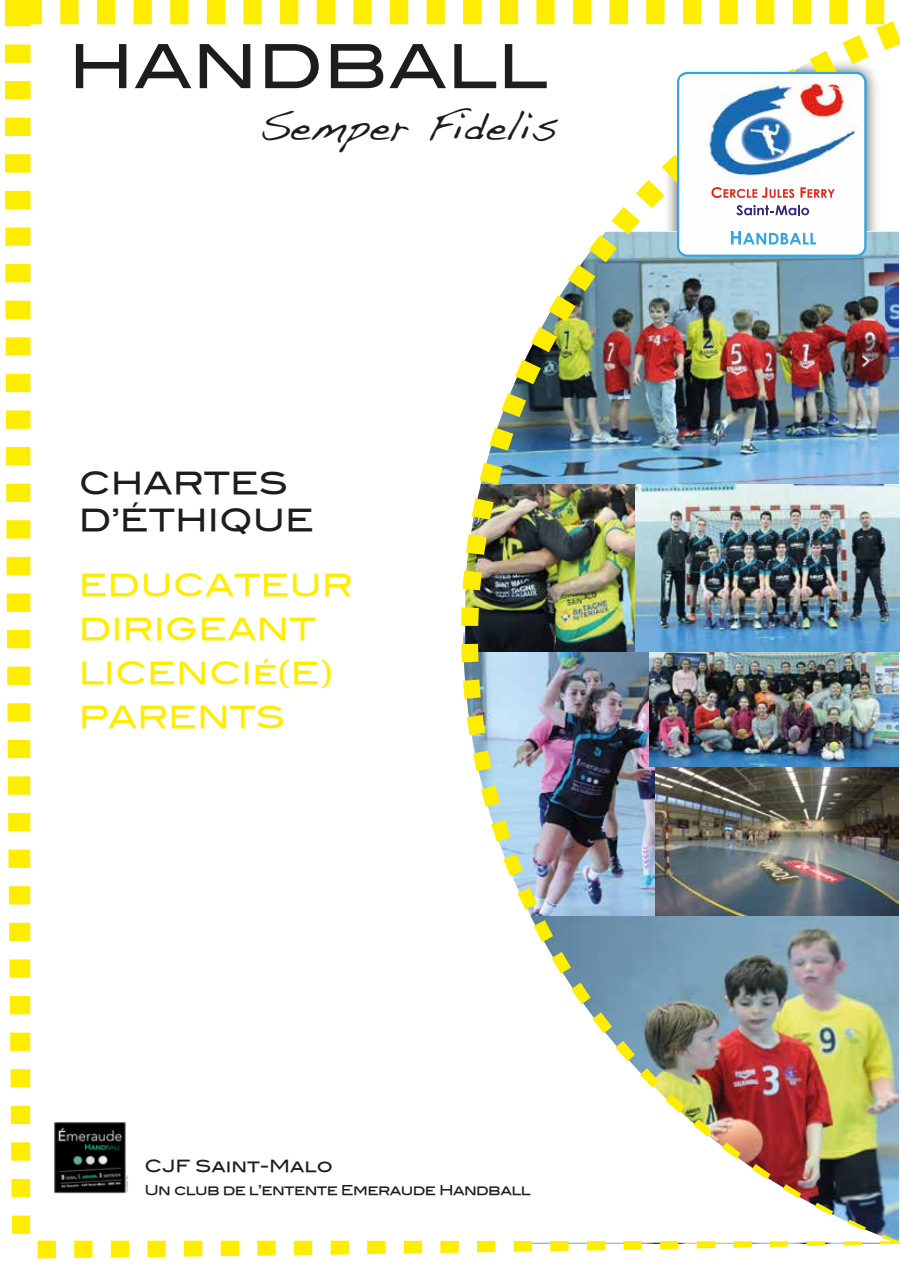
<style>
.page{position:relative;width:900px;height:1266px;background:#fff}
.page>*{position:absolute;margin:0;border:0;box-sizing:border-box;transform-origin:0 0}
.t1{font:60.9px "Blair Md ITCTT Medium";color:#1d1d1b}
.t2{font:42px "Handwriting Dakota";letter-spacing:-.005em;color:#1d1d1b}
.t3{font:30.45px/44.1px "Blair Md ITCTT Medium";color:#ffed00}
.t4{font:30.45px/36.6px "Blair Md ITCTT Medium";color:#1d1d1b}
.t5{font:16.8px "Blair Md ITCTT Medium";color:#1d1d1b}
.t6{font:13.65px "Blair Md ITCTT Medium";letter-spacing:-.045em;color:#1d1d1b}
</style>
<div class="page">
<img style="left:28px;top:22px;width:869px;height:1220px">
<svg style="left:879px;top:1234px;width:20px;height:10px"></svg>
<svg style="left:842px;top:1241px;width:19px;height:4px"></svg>
<div style="left:806px;top:1241px;width:18px;height:5px;background:#ffed00"></div>
<div style="left:769px;top:1241px;width:19px;height:6px;background:#ffed00"></div>
<div style="left:733px;top:1241px;width:18px;height:6px;background:#ffed00"></div>
<div style="left:696px;top:1241px;width:18px;height:7px;background:#ffed00"></div>
<div style="left:659px;top:1241px;width:19px;height:8px;background:#ffed00"></div>
<div style="left:623px;top:1241px;width:18px;height:9px;background:#ffed00"></div>
<div style="left:586px;top:1241px;width:19px;height:9px;background:#ffed00"></div>
<div style="left:550px;top:1241px;width:18px;height:10px;background:#ffed00"></div>
<div style="left:513px;top:1241px;width:18px;height:10px;background:#ffed00"></div>
<div style="left:477px;top:1241px;width:18px;height:11px;background:#ffed00"></div>
<div style="left:440px;top:1240px;width:18px;height:13px;background:#ffed00"></div>
<div style="left:403px;top:1240px;width:19px;height:13px;background:#ffed00"></div>
<div style="left:367px;top:1240px;width:18px;height:14px;background:#ffed00"></div>
<div style="left:330px;top:1240px;width:19px;height:14px;background:#ffed00"></div>
<div style="left:294px;top:1240px;width:18px;height:15px;background:#ffed00"></div>
<div style="left:257px;top:1240px;width:18px;height:15px;background:#ffed00"></div>
<div style="left:220px;top:1240px;width:19px;height:16px;background:#ffed00"></div>
<div style="left:184px;top:1240px;width:18px;height:16px;background:#ffed00"></div>
<div style="left:147px;top:1240px;width:19px;height:17px;background:#ffed00"></div>
<div style="left:111px;top:1240px;width:18px;height:17px;background:#ffed00"></div>
<div style="left:74px;top:1240px;width:18px;height:18px;background:#ffed00"></div>
<div style="left:38px;top:1240px;width:18px;height:18px;background:#ffed00"></div>
<div style="left:12px;top:1215px;width:18px;height:19px;background:#ffed00"></div>
<div style="left:11px;top:1179px;width:19px;height:18px;background:#ffed00"></div>
<div style="left:11px;top:1142px;width:19px;height:18px;background:#ffed00"></div>
<div style="left:11px;top:1105px;width:19px;height:19px;background:#ffed00"></div>
<div style="left:10px;top:1069px;width:20px;height:18px;background:#ffed00"></div>
<div style="left:10px;top:1032px;width:20px;height:19px;background:#ffed00"></div>
<div style="left:10px;top:996px;width:20px;height:18px;background:#ffed00"></div>
<div style="left:9px;top:959px;width:21px;height:18px;background:#ffed00"></div>
<div style="left:9px;top:923px;width:21px;height:18px;background:#ffed00"></div>
<div style="left:9px;top:886px;width:21px;height:18px;background:#ffed00"></div>
<div style="left:8px;top:849px;width:22px;height:19px;background:#ffed00"></div>
<div style="left:8px;top:813px;width:22px;height:18px;background:#ffed00"></div>
<div style="left:8px;top:776px;width:22px;height:18px;background:#ffed00"></div>
<div style="left:8px;top:740px;width:22px;height:18px;background:#ffed00"></div>
<div style="left:7px;top:703px;width:23px;height:18px;background:#ffed00"></div>
<div style="left:7px;top:666px;width:23px;height:19px;background:#ffed00"></div>
<div style="left:7px;top:630px;width:23px;height:18px;background:#ffed00"></div>
<div style="left:7px;top:593px;width:23px;height:19px;background:#ffed00"></div>
<div style="left:7px;top:557px;width:23px;height:18px;background:#ffed00"></div>
<div style="left:6px;top:520px;width:24px;height:18px;background:#ffed00"></div>
<div style="left:6px;top:484px;width:24px;height:18px;background:#ffed00"></div>
<div style="left:6px;top:447px;width:24px;height:18px;background:#ffed00"></div>
<div style="left:6px;top:410px;width:24px;height:19px;background:#ffed00"></div>
<div style="left:6px;top:374px;width:24px;height:18px;background:#ffed00"></div>
<div style="left:6px;top:337px;width:24px;height:18px;background:#ffed00"></div>
<div style="left:5px;top:301px;width:25px;height:18px;background:#ffed00"></div>
<div style="left:5px;top:264px;width:25px;height:18px;background:#ffed00"></div>
<div style="left:5px;top:227px;width:25px;height:19px;background:#ffed00"></div>
<div style="left:5px;top:191px;width:25px;height:18px;background:#ffed00"></div>
<div style="left:5px;top:154px;width:26px;height:19px;background:#ffed00"></div>
<div style="left:5px;top:118px;width:26px;height:18px;background:#ffed00"></div>
<div style="left:5px;top:81px;width:26px;height:18px;background:#ffed00"></div>
<div style="left:5px;top:45px;width:26px;height:18px;background:#ffed00"></div>
<svg style="left:5px;top:0;width:37px;height:26px"></svg>
<div style="left:60px;top:0;width:19px;height:24px;background:#ffed00"></div>
<div style="left:97px;top:0;width:18px;height:24px;background:#ffed00"></div>
<div style="left:133px;top:0;width:19px;height:24px;background:#ffed00"></div>
<div style="left:170px;top:0;width:18px;height:24px;background:#ffed00"></div>
<div style="left:207px;top:0;width:18px;height:24px;background:#ffed00"></div>
<div style="left:243px;top:0;width:18px;height:24px;background:#ffed00"></div>
<div style="left:280px;top:0;width:18px;height:24px;background:#ffed00"></div>
<div style="left:316px;top:0;width:19px;height:24px;background:#ffed00"></div>
<div style="left:353px;top:0;width:18px;height:24px;background:#ffed00"></div>
<div style="left:390px;top:0;width:18px;height:24px;background:#ffed00"></div>
<div style="left:426px;top:0;width:18px;height:24px;background:#ffed00"></div>
<div style="left:463px;top:0;width:18px;height:24px;background:#ffed00"></div>
<div style="left:499px;top:0;width:19px;height:24px;background:#ffed00"></div>
<div style="left:536px;top:0;width:18px;height:24px;background:#ffed00"></div>
<div style="left:572px;top:0;width:19px;height:24px;background:#ffed00"></div>
<div style="left:609px;top:0;width:18px;height:24px;background:#ffed00"></div>
<div style="left:646px;top:0;width:18px;height:24px;background:#ffed00"></div>
<div style="left:682px;top:0;width:18px;height:24px;background:#ffed00"></div>
<div style="left:719px;top:0;width:18px;height:24px;background:#ffed00"></div>
<div style="left:755px;top:0;width:19px;height:24px;background:#ffed00"></div>
<div style="left:792px;top:0;width:18px;height:24px;background:#ffed00"></div>
<div style="left:829px;top:0;width:18px;height:24px;background:#ffed00"></div>
<div style="left:865px;top:0;width:18px;height:24px;background:#ffed00"></div>
<svg style="left:894px;top:22px;width:5px;height:28px"></svg>
<svg style="left:530px;top:327px;width:27px;height:25px"></svg>
<svg style="left:515px;top:359px;width:25px;height:25px"></svg>
<svg style="left:501px;top:393px;width:25px;height:24px"></svg>
<svg style="left:489px;top:427px;width:24px;height:24px"></svg>
<svg style="left:479px;top:462px;width:23px;height:23px"></svg>
<svg style="left:471px;top:498px;width:22px;height:22px"></svg>
<svg style="left:466px;top:534px;width:20px;height:21px"></svg>
<svg style="left:462px;top:571px;width:19px;height:19px"></svg>
<svg style="left:461px;top:607px;width:17px;height:19px"></svg>
<svg style="left:461px;top:644px;width:17px;height:18px"></svg>
<svg style="left:463px;top:679px;width:17px;height:20px"></svg>
<svg style="left:466px;top:715px;width:19px;height:20px"></svg>
<svg style="left:472px;top:750px;width:19px;height:21px"></svg>
<svg style="left:481px;top:785px;width:18px;height:22px"></svg>
<svg style="left:491px;top:820px;width:19px;height:22px"></svg>
<svg style="left:503px;top:854px;width:19px;height:22px"></svg>
<svg style="left:517px;top:887px;width:19px;height:22px"></svg>
<svg style="left:533px;top:920px;width:20px;height:22px"></svg>
<svg style="left:551px;top:952px;width:19px;height:21px"></svg>
<svg style="left:571px;top:982px;width:19px;height:22px"></svg>
<svg style="left:592px;top:1012px;width:19px;height:21px"></svg>
<svg style="left:615px;top:1041px;width:19px;height:20px"></svg>
<svg style="left:639px;top:1068px;width:20px;height:20px"></svg>
<svg style="left:665px;top:1094px;width:19px;height:19px"></svg>
<svg style="left:693px;top:1119px;width:19px;height:17px"></svg>
<svg style="left:721px;top:1142px;width:19px;height:17px"></svg>
<svg style="left:751px;top:1164px;width:19px;height:15px"></svg>
<svg style="left:782px;top:1184px;width:18px;height:14px"></svg>
<svg style="left:814px;top:1202px;width:18px;height:13px"></svg>
<svg style="left:847px;top:1219px;width:18px;height:11px"></svg>
<img style="left:657px;top:21px;width:237px;height:257px">
<img style="left:836px;top:77px;width:24px;height:173px">
<img style="left:548px;top:51px;width:288px;height:270px">
<img style="left:50px;top:1119px;width:79px;height:78px">
<img style="left:635px;top:485px;width:263px;height:167px">
<h1 class="t1" style="left:68px;top:17px;width:481px">HANDBALL</h1>
<h2 class="t2" style="left:259px;top:101px;width:300px">Semper Fidelis</h2>
<p class="t4" style="left:79px;top:461px;width:237px">CHARTES<br>D’ÉTHIQUE</p>
<p class="t3" style="left:79px;top:560px;width:275px">EDUCATEUR<br>DIRIGEANT<br>LICENCIé(E)<br>PARENTS</p>
<p class="t5" style="left:144px;top:1152px;width:190px">CJF Saint-Malo</p>
<p class="t6" style="left:144px;top:1178px;width:387px">Un club de l’entente Emeraude Handball</p>
</div>
